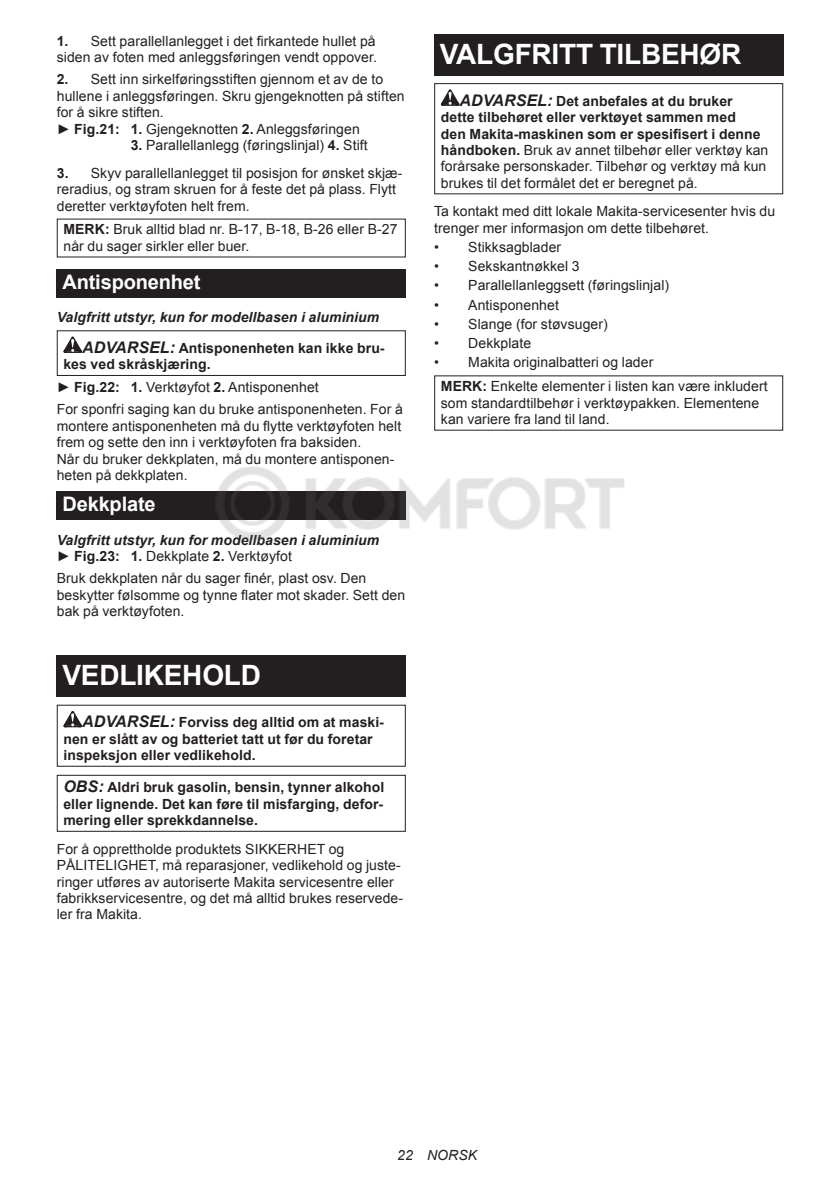
<style>
.page{position:relative;width:840px;height:1191px;background:#fff}
.page>*{position:absolute;margin:0;border:0;box-sizing:border-box;transform-origin:0 0}
.t1{font:700 28px "Arial";letter-spacing:-.01em;color:#fff}
.t2{font:700 20px "Arial";letter-spacing:-.01em;color:#fff}
.t3{font:14px/16.4px "Arial";letter-spacing:.005em;color:#231f20}
.t4{font:700 14px/16.4px "Arial";letter-spacing:.005em;color:#231f20}
.t5{font:italic 700 14px/30.6px "Arial";letter-spacing:.005em;color:#231f20}
.t6{font:italic 14px "Arial";letter-spacing:.005em;color:#231f20}
.s1{font-weight:700}
.s2{font-size:16px}
.s3{font-style:normal}
.s4{font-weight:400;font-style:normal}
.s5{font-style:italic;font-size:16px}
.s6{font-weight:700;font-style:italic;font-size:16px}
</style>
<div class="page">
<div style="left:57px;top:269px;width:348px;height:28px;background:#231f20"></div>
<svg style="left:63px;top:336px;width:19px;height:17px"></svg>
<div style="left:57px;top:330px;width:348px;height:46px;border:1px solid #231f20"></div>
<div style="left:57px;top:491px;width:348px;height:29px;background:#231f20"></div>
<div style="left:57px;top:655px;width:348px;height:41px;background:#231f20"></div>
<svg style="left:63px;top:711px;width:19px;height:16px"></svg>
<div style="left:57px;top:775px;width:348px;height:56px;border:1px solid #231f20"></div>
<div style="left:434px;top:34px;width:348px;height:41px;background:#231f20"></div>
<svg style="left:440px;top:89px;width:19px;height:17px"></svg>
<div style="left:434px;top:83px;width:348px;height:111px;border:1px solid #231f20"></div>
<img style="left:215px;top:467px;width:410px;height:73px">
<p class="t3" style="left:57px;top:33px;width:321px"><span class="s1">1.</span> Sett parallellanlegget i det firkantede hullet på siden av foten med anleggsføringen vendt oppover.</p>
<p class="t3" style="left:57px;top:71px;width:349px"><span class="s1">2.</span> Sett inn sirkelføringsstiften gjennom et av de to hullene i anleggsføringen. Skru gjengeknotten på stiften for å sikre stiften.<br>► <span class="s1">Fig.21: 1.</span> Gjengeknotten <span class="s1">2.</span> Anleggsføringen</p>
<p class="t3" style="left:131px;top:137px;width:238px"><span class="s1">3.</span> Parallellanlegg (føringslinjal) <span class="s1">4.</span> Stift</p>
<p class="t3" style="left:57px;top:165px;width:347px"><span class="s1">3.</span> Skyv parallellanlegget til posisjon for ønsket skjæ&shy;reradius, og stram skruen for å feste det på plass. Flytt deretter verktøyfoten helt frem.</p>
<p class="t3" style="left:63px;top:221px;width:335px"><span class="s1">MERK:</span> Bruk alltid blad nr. B-17, B-18, B-26 eller B-27 når du sager sirkler eller buer.</p>
<h2 class="t2" style="left:62px;top:274px;width:140px">Antisponenhet</h2>
<p class="t5" style="left:82px;top:303px;width:304px;text-indent:-25px">Valgfritt utstyr, kun for modellbasen i aluminium<br><span class="s2">ADVARSEL:</span> <span class="s3">Antisponenheten kan ikke bru-</span></p>
<p class="t3" style="left:57px;top:353px;width:347px;line-height:22.6px;text-indent:7px"><span class="s1">kes ved skråskjæring.<br></span>► <span class="s1">Fig.22: 1.</span> Verktøyfot <span class="s1">2.</span> Antisponenhet<br>For sponfri saging kan du bruke antisponenheten. For å</p>
<p class="t3" style="left:57px;top:418px;width:346px">montere antisponenheten må du flytte verktøyfoten helt frem og sette den inn i verktøyfoten fra baksiden.<br>Når du bruker dekkplaten, må du montere antisponen&shy;heten på dekkplaten.</p>
<h2 class="t2" style="left:62px;top:496px;width:95px">Dekkplate</h2>
<p class="t5" style="left:57px;top:532px;width:324px;line-height:16.4px">Valgfritt utstyr, kun for modellbasen i aluminium <span class="s4">►</span> <span class="s3">Fig.23: 1.</span> <span class="s4">Dekkplate</span> <span class="s3">2.</span> <span class="s4">Verktøyfot</span></p>
<p class="t3" style="left:57px;top:570px;width:350px">Bruk dekkplaten når du sager finér, plast osv. Den beskytter følsomme og tynne flater mot skader. Sett den bak på verktøyfoten.</p>
<h1 class="t1" style="left:62px;top:664px;width:200px">VEDLIKEHOLD</h1>
<p class="t4" style="left:63px;top:715px;width:322px;text-indent:19px"><span class="s5">ADVARSEL:</span> Forviss deg alltid om at maski&shy;nen er slått av og batteriet tatt ut før du foretar inspeksjon eller vedlikehold.</p>
<p class="t4" style="left:63px;top:780px;width:322px;text-align:justify"><span class="s5">OBS:</span> Aldri bruk gasolin, bensin, tynner alkohol eller lignende. Det kan føre til misfarging, defor&shy;mering eller sprekkdannelse.</p>
<p class="t3" style="left:57px;top:841px;width:347px">For å opprettholde produktets SIKKERHET og PÅLITELIGHET, må reparasjoner, vedlikehold og juste&shy;ringer utføres av autoriserte Makita servicesentre eller fabrikkservicesentre, og det må alltid brukes reservede&shy;ler fra Makita.</p>
<h1 class="t1" style="left:439px;top:43px;width:303px">VALGFRITT TILBEHØR</h1>
<p class="t3" style="left:440px;top:93px;width:329px;text-indent:19px"><span class="s6">ADVARSEL:</span> <span class="s1">Det anbefales at du bruker dette tilbehøret eller verktøyet sammen med<br>den Makita-maskinen som er spesifisert i denne håndboken.</span> Bruk av annet tilbehør eller verktøy kan forårsake personskader. Tilbehør og verktøy må kun brukes til det formålet det er beregnet på.</p>
<p class="t3" style="left:434px;top:203px;width:342px">Ta kontakt med ditt lokale Makita-servicesenter hvis du trenger mer informasjon om dette tilbehøret.</p>
<p class="t3" style="left:434px;top:239px;width:128px">• Stikksagblader</p>
<p class="t3" style="left:434px;top:259px;width:147px">• Sekskantnøkkel 3</p>
<p class="t3" style="left:434px;top:277px;width:236px">• Parallellanleggsett (føringslinjal)</p>
<p class="t3" style="left:434px;top:298px;width:126px">• Antisponenhet</p>
<p class="t3" style="left:434px;top:317px;width:175px">• Slange (for støvsuger)</p>
<p class="t3" style="left:434px;top:336px;width:98px">• Dekkplate</p>
<p class="t3" style="left:440px;top:350px;width:328px;line-height:23.8px;text-indent:-7px">• Makita originalbatteri og lader<br><span class="s1">MERK:</span> Enkelte elementer i listen kan være inkludert</p>
<p class="t3" style="left:440px;top:394px;width:320px">som standardtilbehør i verktøypakken. Elementene kan variere fra land til land.</p>
<p class="t6" style="left:397px;top:1147px;width:81px">22 NORSK</p>
</div>
